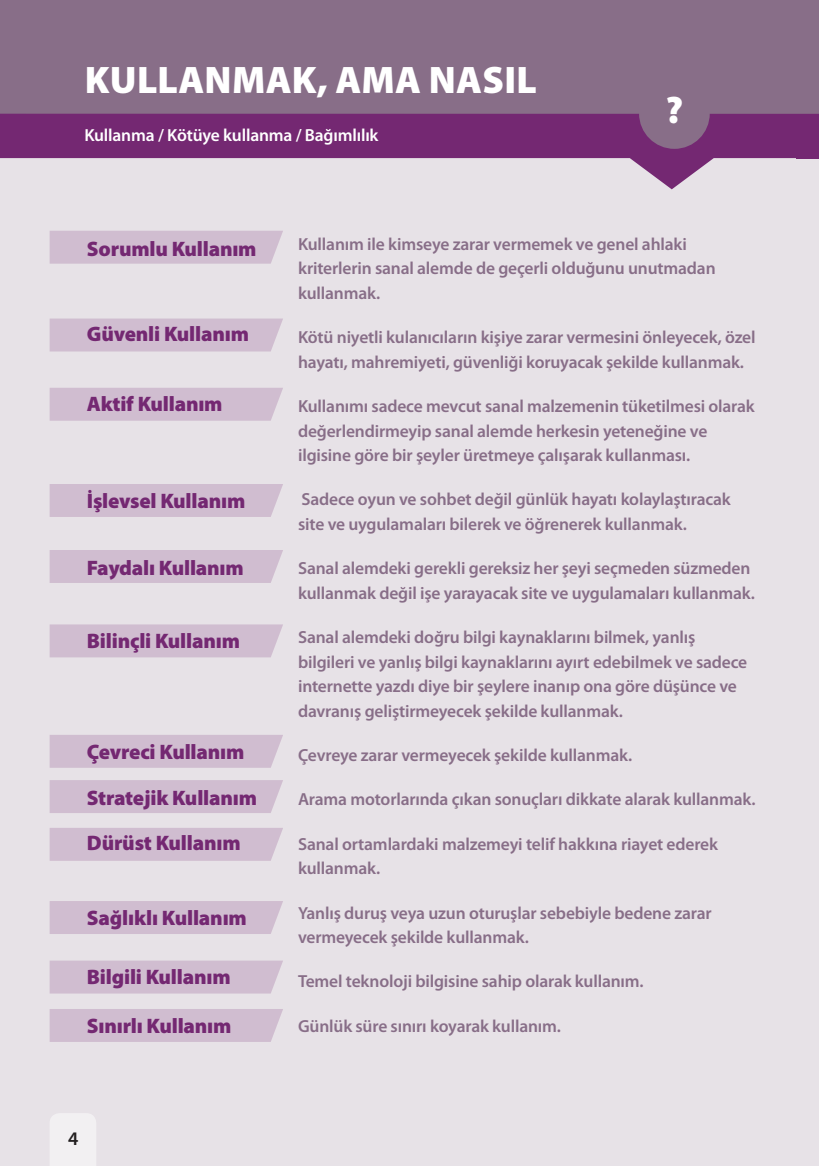
<style>
.page{position:relative;width:819px;height:1166px;background:#e7e2e7}
.page>*{position:absolute;margin:0;border:0;box-sizing:border-box;transform-origin:0 0}
.t1{font:900 38.5px "Myriad Pro";letter-spacing:.005em;color:#fff}
.t2{font:900 21px/45.9px "Myriad Pro";letter-spacing:-.01em;color:#742872}
.t3{font:600 19.25px "Myriad Pro";color:#231f20}
.t4{font:600 17.5px/24.5px "Myriad Pro";letter-spacing:-.01em;color:#886e88}
.t5{font:600 17.5px "Myriad Pro";letter-spacing:-.01em;color:#fff}
</style>
<div class="page">
<div style="left:50px;top:1113px;width:46px;height:53px;background:#f2f0f2"></div>
<div style="left:50px;top:231px;width:233px;height:33px;background:#d0bdd0"></div>
<div style="left:50px;top:318px;width:233px;height:33px;background:#d0bdd0"></div>
<div style="left:50px;top:388px;width:233px;height:33px;background:#d0bdd0"></div>
<div style="left:50px;top:484px;width:233px;height:33px;background:#d0bdd0"></div>
<div style="left:50px;top:550px;width:233px;height:33px;background:#d0bdd0"></div>
<div style="left:50px;top:624px;width:233px;height:33px;background:#d0bdd0"></div>
<div style="left:50px;top:735px;width:233px;height:33px;background:#d0bdd0"></div>
<div style="left:50px;top:780px;width:233px;height:33px;background:#d0bdd0"></div>
<div style="left:50px;top:828px;width:233px;height:33px;background:#d0bdd0"></div>
<div style="left:50px;top:901px;width:233px;height:33px;background:#d0bdd0"></div>
<div style="left:50px;top:960px;width:233px;height:33px;background:#d0bdd0"></div>
<div style="left:50px;top:1009px;width:233px;height:33px;background:#d0bdd0"></div>
<svg style="left:0;top:114px;width:819px;height:75px;fill:#742872"></svg>
<div style="left:796px;top:0;width:23px;height:158px;background:#742872"></div>
<div style="left:0;top:0;width:819px;height:114px;background:#886e88"></div>
<div style="left:794px;top:0;width:25px;height:111px;background:#886e88"></div>
<div style="left:639px;top:78px;width:70px;height:71px;background:#886e88;border-radius:50%"></div>
<h1 class="t1" style="left:85px;top:60px;width:453px">KULLANMAK, AMA NASIL</h1>
<p class="t5" style="left:84px;top:126px;width:295px">Kullanma / Kötüye kullanma / Bağımlılık</p>
<h1 class="t1" style="left:665px;top:90px;width:19px">?</h1>
<p class="t2" style="left:87px;top:226px;width:171px">Sorumlu Kullanım</p>
<p class="t2" style="left:87px;top:312px;width:164px">Güvenli Kullanım</p>
<p class="t2" style="left:87px;top:381px;width:137px">Aktif Kullanım</p>
<p class="t2" style="left:87px;top:478px;width:160px">İşlevsel Kullanım</p>
<p class="t2" style="left:87px;top:545px;width:158px">Faydalı Kullanım</p>
<p class="t2" style="left:87px;top:619px;width:155px">Bilinçli Kullanım</p>
<p class="t2" style="left:87px;top:729px;width:172px">Çevreci Kullanım<br>Stratejik Kullanım<br>Dürüst Kullanım</p>
<p class="t2" style="left:87px;top:895px;width:161px">Sağlıklı Kullanım</p>
<p class="t2" style="left:87px;top:955px;width:145px">Bilgili Kullanım</p>
<p class="t2" style="left:87px;top:1003px;width:146px">Sınırlı Kullanım</p>
<p class="t3" style="left:68px;top:1129px;width:12px">4</p>
<p class="t4" style="left:298px;top:232px;width:419px">Kullanım ile kimseye zarar vermemek ve genel ahlaki kriterlerin sanal alemde de geçerli olduğunu unutmadan kullanmak.</p>
<p class="t4" style="left:298px;top:325px;width:459px">Kötü niyetli kulanıcıların kişiye zarar vermesini önleyecek, özel hayatı, mahremiyeti, güvenliği koruyacak şekilde kullanmak.</p>
<p class="t4" style="left:298px;top:394px;width:458px">Kullanımı sadece mevcut sanal malzemenin tüketilmesi olarak değerlendirmeyip sanal alemde herkesin yeteneğine ve ilgisine göre bir şeyler üretmeye çalışarak kullanması.</p>
<p class="t4" style="left:298px;top:488px;width:434px">Sadece oyun ve sohbet değil günlük hayatı kolaylaştıracak site ve uygulamaları bilerek ve öğrenerek kullanmak.</p>
<p class="t4" style="left:298px;top:556px;width:458px">Sanal alemdeki gerekli gereksiz her şeyi seçmeden süzmeden kullanmak değil işe yarayacak site ve uygulamaları kullanmak.</p>
<p class="t4" style="left:298px;top:625px;width:450px">Sanal alemdeki doğru bilgi kaynaklarını bilmek, yanlış bilgileri ve yanlış bilgi kaynaklarını ayırt edebilmek ve sadece internette yazdı diye bir şeylere inanıp ona göre düşünce ve davranış geliştirmeyecek şekilde kullanmak.</p>
<p class="t4" style="left:298px;top:743px;width:335px">Çevreye zarar vermeyecek şekilde kullanmak.</p>
<p class="t4" style="left:298px;top:788px;width:459px">Arama motorlarında çıkan sonuçları dikkate alarak kullanmak.</p>
<p class="t4" style="left:298px;top:832px;width:421px">Sanal ortamlardaki malzemeyi telif hakkına riayet ederek kullanmak.</p>
<p class="t4" style="left:298px;top:901px;width:415px">Yanlış duruş veya uzun oturuşlar sebebiyle bedene zarar vermeyecek şekilde kullanmak.</p>
<p class="t4" style="left:298px;top:970px;width:347px">Temel teknoloji bilgisine sahip olarak kullanım.</p>
<p class="t4" style="left:298px;top:1014px;width:264px">Günlük süre sınırı koyarak kullanım.</p>
</div>
